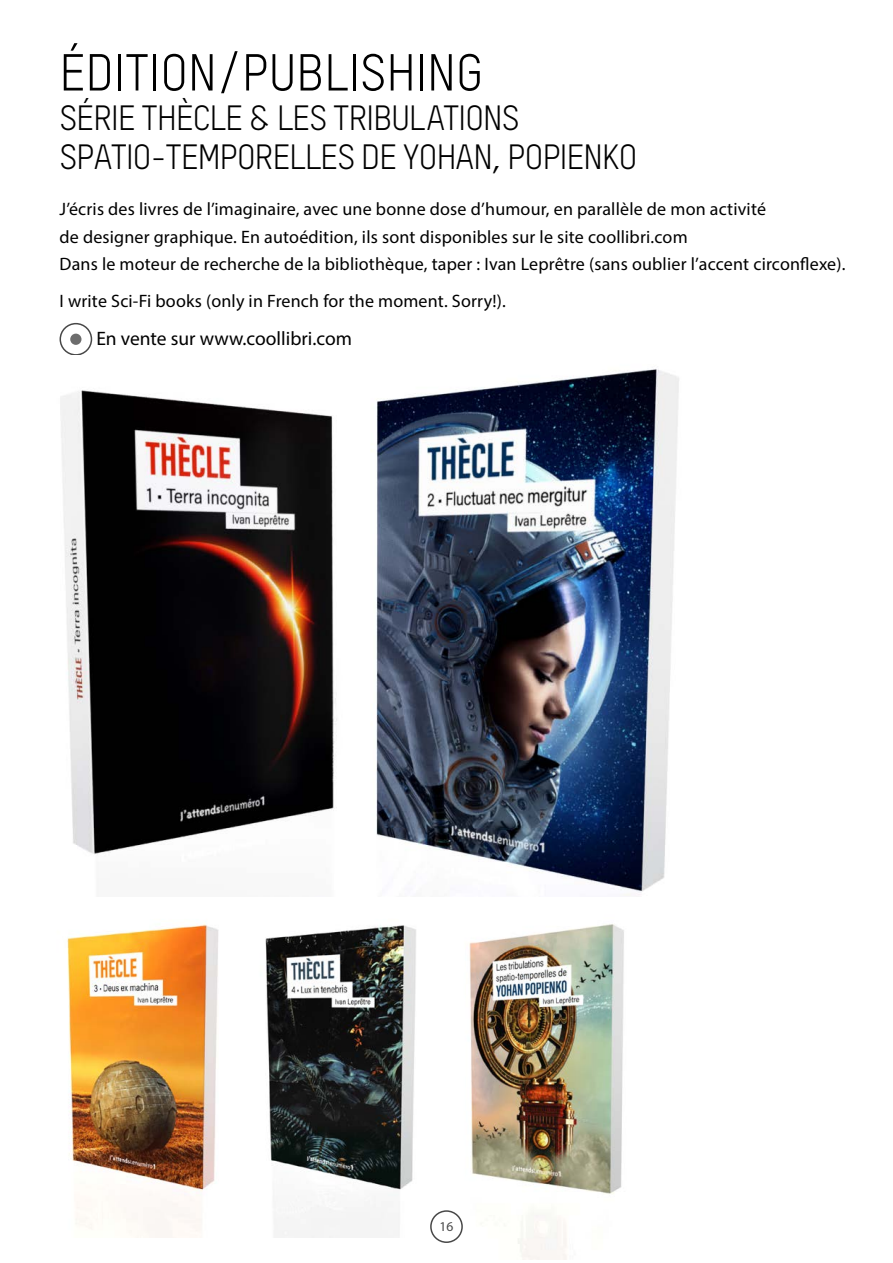
<style>
.page{position:relative;width:893px;height:1263px;background:#fff}
.page>*{position:absolute;margin:0;border:0;box-sizing:border-box;transform-origin:0 0}
.t1{font:51px "TSTARPRO";color:#000}
.t2{font:34.5px/39px "TSTARPRO";letter-spacing:-.025em;color:#000}
.t3{font:19.5px "Myriad Pro";color:#000}
.t4{font:18px/27px "Myriad Pro";letter-spacing:.01em;color:#000}
.t5{font:13.5px "Myriad Pro";color:#484848}
</style>
<div class="page">
<img style="left:455px;top:924px;width:169px;height:336px">
<img style="left:67px;top:924px;width:152px;height:314px">
<img style="left:265px;top:925px;width:151px;height:313px">
<div style="left:60px;top:323px;width:32px;height:33px;border:2px solid #484848;border-radius:50%"></div>
<div style="left:70px;top:334px;width:11px;height:11px;background:#6d6d6d;border-radius:50%"></div>
<img style="left:60px;top:369px;width:619px;height:527px">
<div style="left:430px;top:1210px;width:33px;height:33px;border:2px solid #484848;border-radius:50%"></div>
<h1 class="t1" style="left:60px;top:42px;width:425px">ÉDITION/PUBLISHING</h1>
<h2 class="t2" style="left:60px;top:97px;width:579px">SÉRIE THÈCLE &amp; LES TRIBULATIONS<br>SPATIO-TEMPORELLES DE YOHAN, POPIENKO</h2>
<p class="t4" style="left:60px;top:196px;width:787px">J’écris des livres de l’imaginaire, avec une bonne dose d’humour, en parallèle de mon activité<br>de designer graphique. En autoédition, ils sont disponibles sur le site coollibri.com<br>Dans le moteur de recherche de la bibliothèque, taper : Ivan Leprêtre (sans oublier l’accent circonflexe).</p>
<p class="t4" style="left:60px;top:287px;width:448px">I write Sci-Fi books (only in French for the moment. Sorry!).</p>
<p class="t3" style="left:96px;top:326px;width:257px">En vente sur www.coollibri.com</p>
<p class="t5" style="left:439px;top:1218px;width:15px">16</p>
</div>
